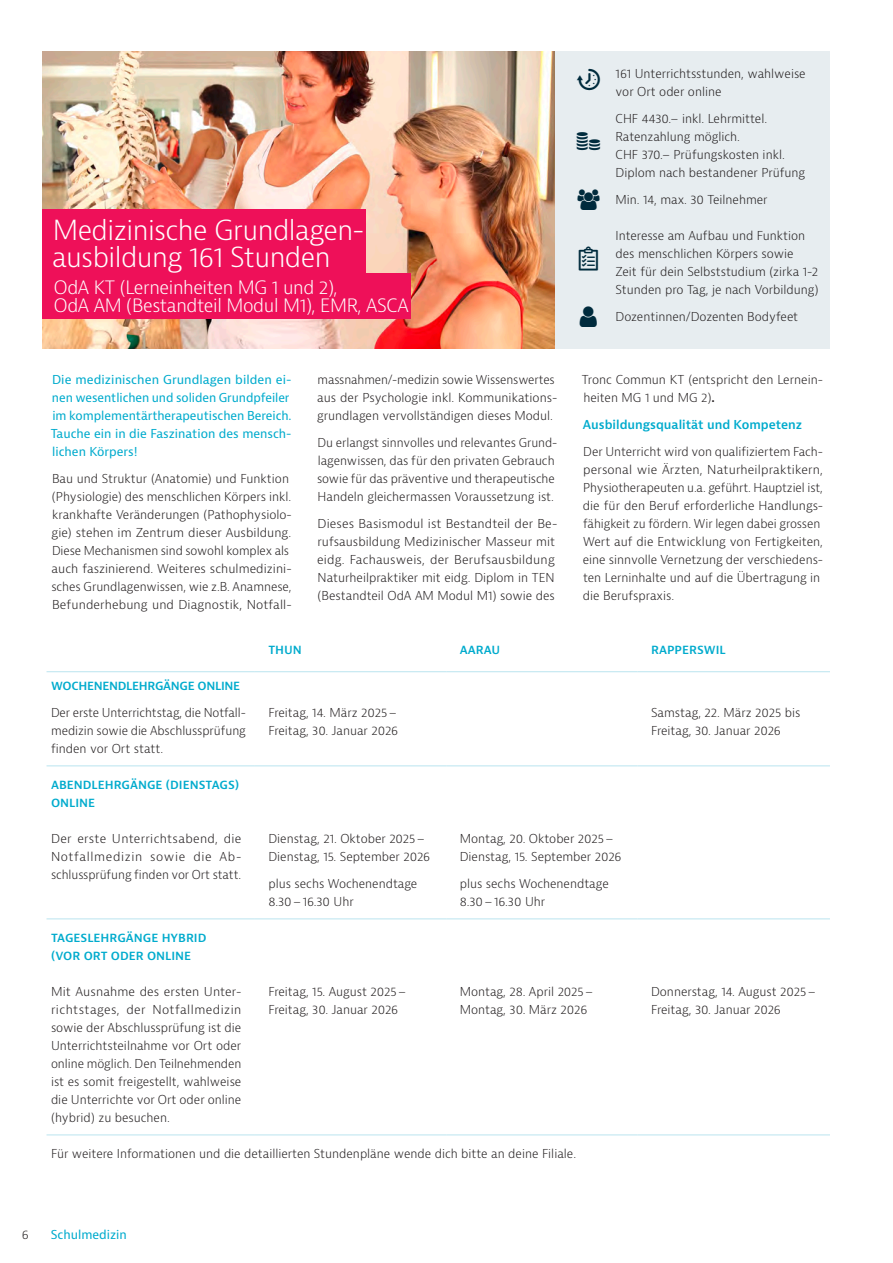
<style>
.page{position:relative;width:893px;height:1263px;background:#fff}
.page>*{position:absolute;margin:0;border:0;box-sizing:border-box;transform-origin:0 0}
.t1{font:300 27px/27px "Bernina Sans";letter-spacing:-.02em;color:#fff}
.t2{font:300 18px/18px "Bernina Sans";letter-spacing:-.02em;color:#fff}
.t3{font:300 12px/18px "Bernina Sans";color:#231f20}
.t4{font:12px/18px "Bernina Sans";letter-spacing:-.005em;color:#00abcd}
.t5{font:600 12px/18px "Bernina Sans";color:#00abcd}
.t6{font:600 12px "Bernina Sans";letter-spacing:-.025em;color:#00abcd}
.s1{font-weight:600}
</style>
<div class="page">
<img style="left:42px;top:51px;width:514px;height:297px">
<div style="left:556px;top:51px;width:274px;height:297px;background:#e7edf0"></div>
<div style="left:42px;top:210px;width:324px;height:67px;background:#ee1059"></div>
<div style="left:42px;top:274px;width:369px;height:45px;background:#ee1059"></div>
<hr style="left:47px;top:671px;width:208px;height:1px;background:#bae4ef">
<hr style="left:255px;top:671px;width:191px;height:1px;background:#bae4ef">
<hr style="left:446px;top:671px;width:192px;height:1px;background:#bae4ef">
<hr style="left:638px;top:671px;width:192px;height:1px;background:#bae4ef">
<hr style="left:47px;top:765px;width:208px;height:1px;background:#bae4ef">
<hr style="left:255px;top:765px;width:191px;height:1px;background:#bae4ef">
<hr style="left:446px;top:765px;width:192px;height:1px;background:#bae4ef">
<hr style="left:638px;top:765px;width:192px;height:1px;background:#bae4ef">
<hr style="left:47px;top:918px;width:208px;height:1px;background:#bae4ef">
<hr style="left:255px;top:918px;width:191px;height:1px;background:#bae4ef">
<hr style="left:446px;top:918px;width:192px;height:1px;background:#bae4ef">
<hr style="left:638px;top:918px;width:192px;height:1px;background:#bae4ef">
<hr style="left:47px;top:1134px;width:208px;height:1px;background:#bae4ef">
<hr style="left:255px;top:1134px;width:191px;height:1px;background:#bae4ef">
<hr style="left:446px;top:1134px;width:192px;height:1px;background:#bae4ef">
<hr style="left:638px;top:1134px;width:192px;height:1px;background:#bae4ef">
<h1 class="t1" style="left:52px;top:217px;width:314px">Medizinische Grundlagen&shy;ausbildung 161 Stunden</h1>
<h2 class="t2" style="left:54px;top:279px;width:356px">OdA KT (Lerneinheiten MG 1 und 2),<br>OdA AM (Bestandteil Modul M1), EMR, ASCA</h2>
<p class="t4" style="left:51px;top:371px;width:242px">Die medizinischen Grundlagen bilden ei&shy;nen wesentlichen und soliden Grundpfeiler im komplementärtherapeutischen Bereich.<br>Tauche ein in die Faszination des mensch&shy;lichen Körpers!</p>
<p class="t3" style="left:51px;top:470px;width:242px">Bau und Struktur (Anatomie) und Funktion (Physiologie) des menschlichen Körpers inkl. krankhafte Veränderungen (Pathophysiolo&shy;gie) stehen im Zentrum dieser Ausbildung.<br>Diese Mechanismen sind sowohl komplex als auch faszinierend. Weiteres schulmedizini&shy;sches Grundlagenwissen, wie z.B. Anamnese, Befunderhebung und Diagnostik, Notfall-</p>
<p class="t3" style="left:317px;top:371px;width:242px">massnahmen/-medizin sowie Wissenswertes aus der Psychologie inkl. Kommunikations&shy;grundlagen vervollständigen dieses Modul.</p>
<p class="t3" style="left:317px;top:434px;width:242px">Du erlangst sinnvolles und relevantes Grund&shy;lagenwissen, das für den privaten Gebrauch sowie für das präventive und therapeutische Handeln gleichermassen Voraussetzung ist.</p>
<p class="t3" style="left:317px;top:515px;width:242px">Dieses Basismodul ist Bestandteil der Be&shy;rufsausbildung Medizinischer Masseur mit eidg. Fachausweis, der Berufsausbildung Naturheilpraktiker mit eidg. Diplom in TEN (Bestandteil OdA AM Modul M1) sowie des</p>
<p class="t3" style="left:616px;top:65px;width:192px">161 Unterrichtsstunden, wahlweise vor Ort oder online</p>
<p class="t3" style="left:616px;top:110px;width:191px">CHF 4430.– inkl. Lehrmittel.<br>Ratenzahlung möglich.<br>CHF 370.– Prüfungskosten inkl.<br>Diplom nach bestandener Prüfung</p>
<p class="t3" style="left:616px;top:191px;width:154px">Min. 14, max. 30 Teilnehmer</p>
<p class="t3" style="left:616px;top:227px;width:204px">Interesse am Aufbau und Funktion des menschlichen Körpers sowie<br>Zeit für dein Selbststudium (zirka 1-2<br>Stunden pro Tag, je nach Vorbildung)</p>
<p class="t3" style="left:616px;top:308px;width:184px">Dozentinnen/Dozenten Bodyfeet</p>
<p class="t3" style="left:582px;top:371px;width:243px">Tronc Commun KT (entspricht den Lernein&shy;heiten MG 1 und MG 2)<span class="s1">.</span></p>
<p class="t5" style="left:583px;top:416px;width:221px">Ausbildungsqualität und Kompetenz</p>
<p class="t3" style="left:583px;top:443px;width:242px">Der Unterricht wird von qualifiziertem Fach&shy;personal wie Ärzten, Naturheilpraktikern, Physiotherapeuten u.a. geführt. Hauptziel ist, die für den Beruf erforderliche Handlungs&shy;fähigkeit zu fördern. Wir legen dabei grossen Wert auf die Entwicklung von Fertigkeiten, eine sinnvolle Vernetzung der verschiedens&shy;ten Lerninhalte und auf die Übertragung in die Berufspraxis.</p>
<p class="t5" style="left:268px;top:641px;width:35px">THUN</p>
<p class="t5" style="left:460px;top:641px;width:42px">AARAU</p>
<p class="t5" style="left:651px;top:641px;width:76px">RAPPERSWIL</p>
<p class="t6" style="left:51px;top:678px;width:191px">WOCHENENDLEHRGÄNGE ONLINE</p>
<p class="t3" style="left:51px;top:704px;width:196px;text-align:justify">Der erste Unterrichtstag, die Notfall&shy;medizin sowie die Abschlussprüfung finden vor Ort statt.</p>
<p class="t3" style="left:268px;top:704px;width:131px">Freitag, 14. März 2025–<br>Freitag, 30. Januar 2026</p>
<p class="t3" style="left:651px;top:704px;width:151px">Samstag, 22. März 2025 bis<br>Freitag, 30. Januar 2026</p>
<p class="t5" style="left:51px;top:776px;width:190px">ABENDLEHRGÄNGE (DIENSTAGS)<br>ONLINE</p>
<p class="t3" style="left:51px;top:830px;width:192px;text-align:justify">Der erste Unterrichtsabend, die Notfallmedizin sowie die Ab&shy;schlussprüfung finden vor Ort statt.</p>
<p class="t3" style="left:268px;top:830px;width:163px">Dienstag, 21. Oktober 2025–<br>Dienstag, 15. September 2026</p>
<p class="t3" style="left:268px;top:875px;width:151px">plus sechs Wochenendtage<br>8.30–16.30 Uhr</p>
<p class="t3" style="left:460px;top:830px;width:163px">Montag, 20. Oktober 2025–<br>Dienstag, 15. September 2026</p>
<p class="t3" style="left:460px;top:875px;width:151px">plus sechs Wochenendtage<br>8.30–16.30 Uhr</p>
<p class="t5" style="left:51px;top:929px;width:157px">TAGESLEHRGÄNGE HYBRID (VOR ORT ODER ONLINE</p>
<p class="t3" style="left:51px;top:983px;width:192px;text-align:justify">Mit Ausnahme des ersten Unter&shy;richtstages, der Notfallmedizin sowie der Abschlussprüfung ist die Unterrichtsteilnahme vor Ort oder online möglich. Den Teilnehmenden ist es somit freigestellt, wahlweise die Unterrichte vor Ort oder online (hybrid) zu besuchen.</p>
<p class="t3" style="left:268px;top:983px;width:139px">Freitag, 15. August 2025–<br>Freitag, 30. Januar 2026</p>
<p class="t3" style="left:460px;top:983px;width:135px">Montag, 28. April 2025–<br>Montag, 30. März 2026</p>
<p class="t3" style="left:651px;top:983px;width:166px">Donnerstag, 14. August 2025–<br>Freitag, 30. Januar 2026</p>
<p class="t3" style="left:51px;top:1145px;width:527px">Für weitere Informationen und die detaillierten Stundenpläne wende dich bitte an deine Filiale.</p>
<p class="t3" style="left:22px;top:1226px;width:8px">6</p>
<p class="t4" style="left:51px;top:1226px;width:78px">Schulmedizin</p>
</div>
